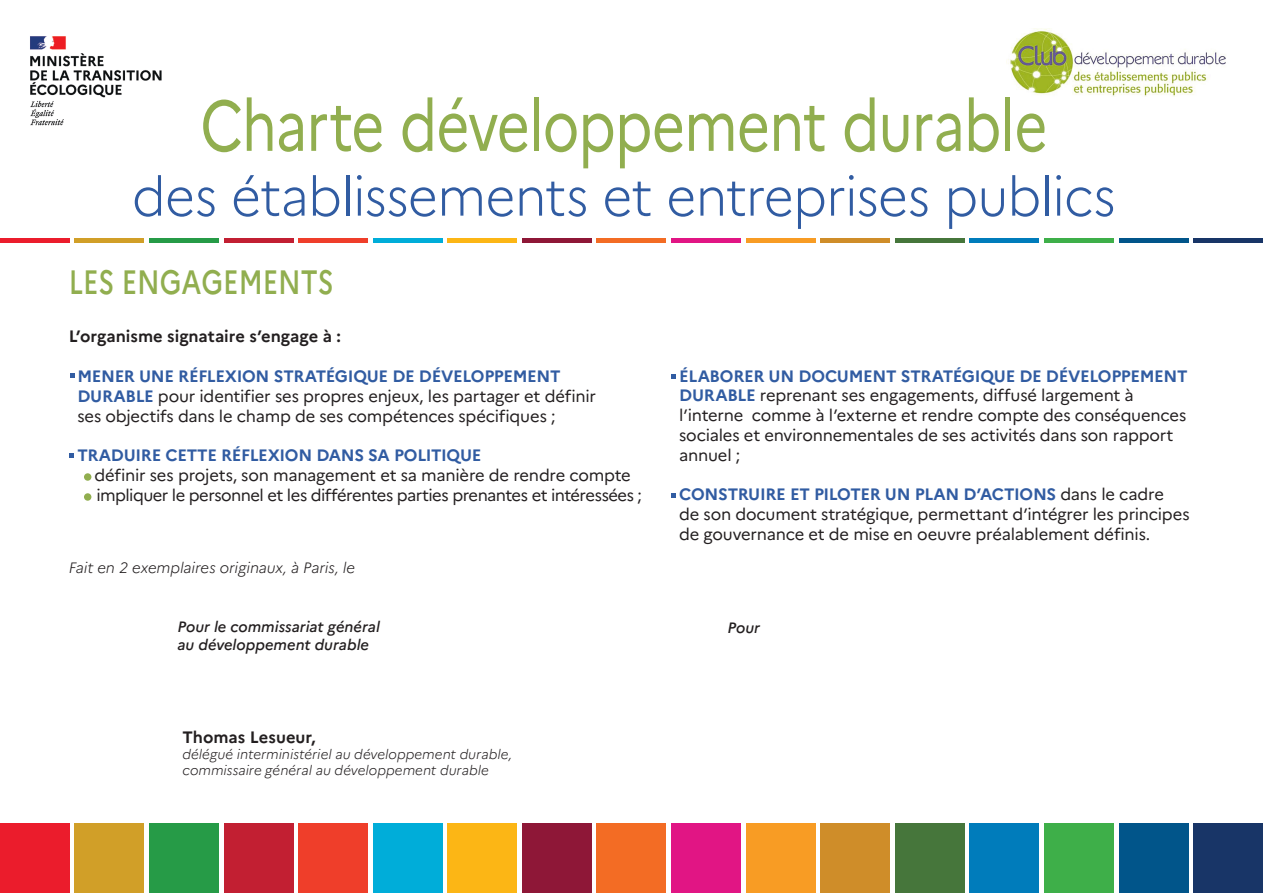
<style>
.page{position:relative;width:1263px;height:893px;background:#fff}
.page>*{position:absolute;margin:0;border:0;box-sizing:border-box;transform-origin:0 0}
.t1{font:71.25px "Marianne";letter-spacing:-.02em;color:#91ae4f;scale:.8 1}
.t2{font:300 54px "Marianne";letter-spacing:-.02em;color:#315ca2;scale:.95 1}
.t3{font:500 33.75px "Marianne";color:#91ae4f;scale:.8 1}
.t4{font:16.5px/19.8px "Marianne";letter-spacing:-.015em;color:#231f20}
.t5{font:700 16.5px "Marianne";letter-spacing:-.02em;color:#315ca2}
.t6{font:16.5px "Marianne";letter-spacing:-.035em;color:#231f20}
.t7{font:700 16.5px "Marianne";color:#231f20}
.t8{font:italic 500 15px "Marianne";color:#231f20}
.t9{font:italic 300 15px "Marianne";letter-spacing:-.01em;color:#231f20}
.t10{font:italic 300 13.5px "Marianne";color:#231f20}
.s1{font-weight:700;color:#315ca2}
</style>
<div class="page">
<img style="left:30px;top:36px;width:132px;height:90px">
<img style="left:1008px;top:28px;width:218px;height:68px">
<div style="left:84px;top:473px;width:7px;height:8px;background:#91ae4f;border-radius:50%"></div>
<div style="left:84px;top:493px;width:7px;height:8px;background:#91ae4f;border-radius:50%"></div>
<svg style="left:70px;top:373px;width:5px;height:5px"></svg>
<svg style="left:69px;top:453px;width:4px;height:5px"></svg>
<svg style="left:671px;top:374px;width:4px;height:5px"></svg>
<svg style="left:672px;top:493px;width:4px;height:5px"></svg>
<div style="left:0;top:823px;width:69px;height:70px;background:#eb1c2c"></div>
<div style="left:75px;top:823px;width:69px;height:70px;background:#d19f28"></div>
<div style="left:149px;top:823px;width:70px;height:70px;background:#269b47"></div>
<div style="left:224px;top:823px;width:69px;height:70px;background:#c21f32"></div>
<div style="left:298px;top:823px;width:70px;height:70px;background:#ef3e2a"></div>
<div style="left:373px;top:823px;width:69px;height:70px;background:#00add9"></div>
<div style="left:448px;top:823px;width:69px;height:70px;background:#fcb615"></div>
<div style="left:522px;top:823px;width:70px;height:70px;background:#8e1737"></div>
<div style="left:597px;top:823px;width:69px;height:70px;background:#f36c24"></div>
<div style="left:671px;top:823px;width:70px;height:70px;background:#e11584"></div>
<div style="left:746px;top:823px;width:69px;height:70px;background:#f89c24"></div>
<div style="left:820px;top:823px;width:70px;height:70px;background:#cf8d29"></div>
<div style="left:895px;top:823px;width:69px;height:70px;background:#46763b"></div>
<div style="left:970px;top:823px;width:69px;height:70px;background:#007cbb"></div>
<div style="left:1044px;top:823px;width:70px;height:70px;background:#3eaf49"></div>
<div style="left:1119px;top:823px;width:69px;height:70px;background:#01558a"></div>
<div style="left:1193px;top:823px;width:70px;height:70px;background:#183567"></div>
<hr style="left:0;top:238px;width:69px;height:4px;background:#eb1c2c">
<hr style="left:75px;top:238px;width:69px;height:4px;background:#d19f28">
<hr style="left:149px;top:238px;width:70px;height:4px;background:#269b47">
<hr style="left:224px;top:238px;width:69px;height:4px;background:#c21f32">
<hr style="left:298px;top:238px;width:70px;height:4px;background:#ef3e2a">
<hr style="left:373px;top:238px;width:69px;height:4px;background:#00add9">
<hr style="left:448px;top:238px;width:69px;height:4px;background:#fcb615">
<hr style="left:522px;top:238px;width:70px;height:4px;background:#8e1737">
<hr style="left:597px;top:238px;width:69px;height:4px;background:#f36c24">
<hr style="left:671px;top:238px;width:70px;height:4px;background:#e11584">
<hr style="left:746px;top:238px;width:69px;height:4px;background:#f89c24">
<hr style="left:820px;top:238px;width:70px;height:4px;background:#cf8d29">
<hr style="left:895px;top:238px;width:69px;height:4px;background:#46763b">
<hr style="left:970px;top:238px;width:69px;height:4px;background:#007cbb">
<hr style="left:1044px;top:238px;width:70px;height:4px;background:#3eaf49">
<hr style="left:1119px;top:238px;width:69px;height:4px;background:#01558a">
<hr style="left:1193px;top:238px;width:70px;height:4px;background:#183567">
<p class="t1" style="left:200px;top:82px;width:1061px">Charte développement durable</p>
<p class="t2" style="left:132px;top:163px;width:1037px">des établissements et entreprises publics</p>
<p class="t3" style="left:69px;top:261px;width:333px">LES ENGAGEMENTS</p>
<p class="t7" style="left:69px;top:326px;width:274px">L’organisme signataire s’engage à :</p>
<p class="t4" style="left:77px;top:366px;width:520px"><span class="s1">MENER UNE RÉFLEXION STRATÉGIQUE DE DÉVELOPPEMENT<br>DURABLE</span> pour identifier ses propres enjeux, les partager et définir</p>
<p class="t4" style="left:77px;top:406px;width:480px">ses objectifs dans le champ de ses compétences spécifiques ;</p>
<p class="t5" style="left:77px;top:445px;width:406px">TRADUIRE CETTE RÉFLEXION DANS SA POLITIQUE</p>
<p class="t4" style="left:95px;top:465px;width:538px">définir ses projets, son management et sa manière de rendre compte</p>
<p class="t6" style="left:96px;top:485px;width:547px">impliquer le personnel et les différentes parties prenantes et intéressées ;</p>
<p class="t9" style="left:69px;top:558px;width:288px">Fait en 2 exemplaires originaux, à Paris, le</p>
<p class="t8" style="left:178px;top:618px;width:204px">Pour le commissariat général</p>
<p class="t8" style="left:178px;top:636px;width:193px">au développement durable</p>
<p class="t7" style="left:183px;top:727px;width:134px">Thomas Lesueur,</p>
<p class="t10" style="left:183px;top:746px;width:331px">délégué interministériel au développement durable,</p>
<p class="t10" style="left:183px;top:762px;width:308px">commissaire général au développement durable</p>
<p class="t5" style="left:679px;top:366px;width:510px">ÉLABORER UN DOCUMENT STRATÉGIQUE DE DÉVELOPPEMENT</p>
<p class="t4" style="left:679px;top:386px;width:509px"><span class="s1">DURABLE</span> reprenant ses engagements, diffusé largement à l’interne comme à l’externe et rendre compte des conséquences</p>
<p class="t4" style="left:679px;top:425px;width:496px">sociales et environnementales de ses activités dans son rapport</p>
<p class="t4" style="left:679px;top:445px;width:63px">annuel ;</p>
<p class="t4" style="left:679px;top:485px;width:512px"><span class="s1">CONSTRUIRE ET PILOTER UN PLAN D’ACTIONS</span> dans le cadre<br>de son document stratégique, permettant d’intégrer les principes de gouvernance et de mise en oeuvre préalablement définis.</p>
<p class="t8" style="left:728px;top:619px;width:34px">Pour</p>
</div>
